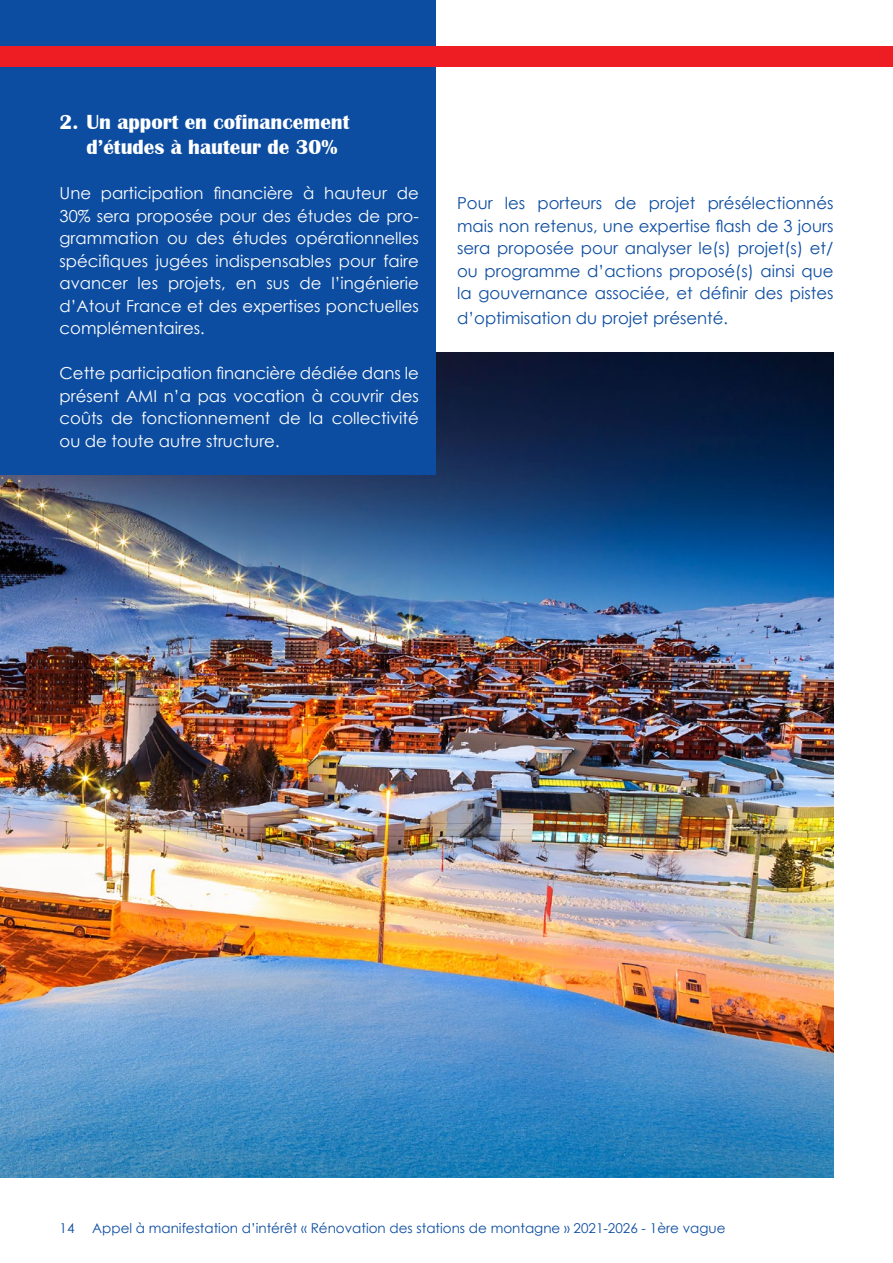
<style>
.page{position:relative;width:893px;height:1263px;background:#fff}
.page>*{position:absolute;margin:0;border:0;box-sizing:border-box;transform-origin:0 0}
.t1{font:700 21px/25.2px "Britannic";color:#fff}
.t2{font:16.5px/22.5px "Century Gothic";color:#fff;text-align:justify}
.t3{font:16.5px/22.5px "Century Gothic";color:#0d4da1;text-align:justify}
.t4{font:13.5px "Century Gothic";color:#0d4da1}
.s1{font-family:"Britannic";font-weight:700;font-size:21px;color:#fff}
</style>
<div class="page">
<img style="left:0;top:353px;width:833px;height:825px">
<div style="left:0;top:0;width:436px;height:474px;background:#0d4da1"></div>
<div style="left:0;top:47px;width:893px;height:20px;background:#ee1d23"></div>
<p class="t1" style="left:87px;top:110px;width:265px;text-indent:-27px">2. Un apport en cofinancement d’études à hauteur de 30%</p>
<p class="t2" style="left:60px;top:182px;width:361px">Une participation financière à hauteur de 30% sera proposée pour des études de pro&shy;grammation ou des études opérationnelles spécifiques jugées indispensables pour faire avancer les projets, en sus de l’ingénierie d’Atout France et des expertises ponctuelles complémentaires.</p>
<p class="t2" style="left:60px;top:362px;width:361px">Cette participation financière dédiée dans le présent AMI n’a pas vocation à couvrir des coûts de fonctionnement de la collectivité ou de toute autre structure.</p>
<p class="t3" style="left:457px;top:192px;width:378px">Pour les porteurs de projet présélectionnés mais non retenus, une expertise flash de 3 jours sera proposée pour analyser le(s) projet(s) et/ ou programme d’actions proposé(s) ainsi que la gouvernance associée, et définir des pistes</p>
<p class="t3" style="left:457px;top:307px;width:279px">d’optimisation du projet présenté.<span class="s1">.</span></p>
<p class="t4" style="left:60px;top:1218px;width:16px">14</p>
<p class="t4" style="left:92px;top:1218px;width:635px">Appel à manifestation d’intérêt « Rénovation des stations de montagne » 2021-2026 - 1ère vague</p>
</div>
